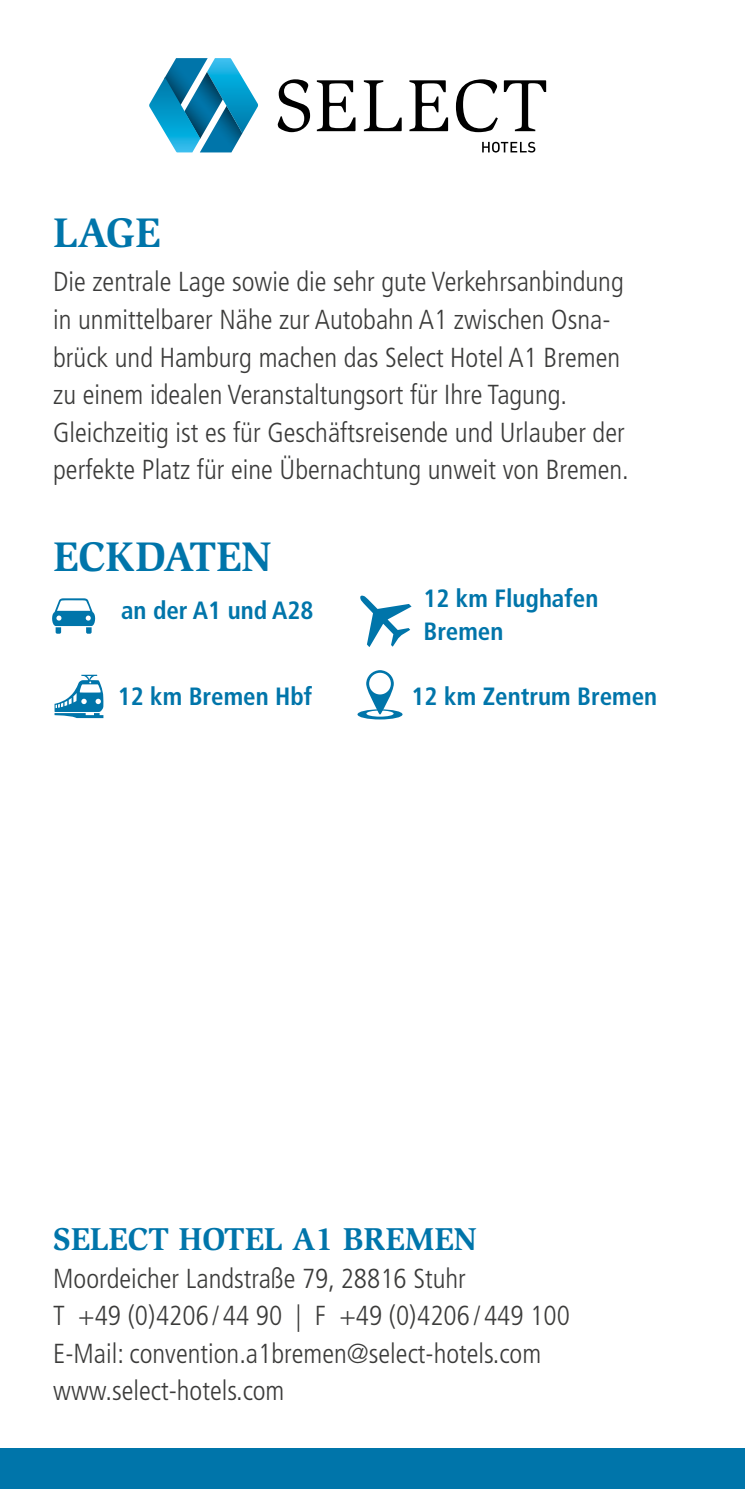
<style>
.page{position:relative;width:745px;height:1489px;background:#fff}
.page>*{position:absolute;margin:0;border:0;box-sizing:border-box;transform-origin:0 0}
.t1{font:700 42.5px "Slimbach Std";color:#0075aa}
.t2{font:700 32.5px "Slimbach Std";color:#0075aa}
.t3{font:300 condensed 27.5px/37.5px "Frutiger LT Std";color:#3b3b3a}
.t4{font:700 condensed 25px/32.5px "Frutiger LT Std";color:#0075aa}
</style>
<div class="page">
<svg style="left:149px;top:58px;width:109px;height:94px"></svg>
<svg style="left:277px;top:79px;width:33px;height:53px"></svg>
<svg style="left:316px;top:80px;width:39px;height:51px"></svg>
<svg style="left:363px;top:80px;width:38px;height:51px"></svg>
<svg style="left:409px;top:80px;width:39px;height:51px"></svg>
<svg style="left:455px;top:79px;width:42px;height:53px"></svg>
<svg style="left:503px;top:80px;width:43px;height:51px"></svg>
<svg style="left:482px;top:142px;width:53px;height:10px"></svg>
<div style="left:0;top:1447px;width:744px;height:41px;background:#0075aa"></div>
<svg style="left:357px;top:670px;width:45px;height:49px"></svg>
<svg style="left:360px;top:595px;width:51px;height:52px"></svg>
<svg style="left:54px;top:674px;width:49px;height:44px"></svg>
<svg style="left:52px;top:598px;width:44px;height:35px"></svg>
<h1 class="t1" style="left:53px;top:207px;width:109px">LAGE</h1>
<p class="t3" style="left:53px;top:263px;width:576px">Die zentrale Lage sowie die sehr gute Verkehrsanbindung in unmittelbarer Nähe zur Autobahn A1 zwischen Osna&shy;brück und Hamburg machen das Select Hotel A1 Bremen zu einem idealen Veranstaltungsort für Ihre Tagung.<br>Gleichzeitig ist es für Geschäftsreisende und Urlauber der perfekte Platz für eine Übernachtung unweit von Bremen.</p>
<h1 class="t1" style="left:53px;top:531px;width:219px">ECKDATEN</h1>
<p class="t4" style="left:121px;top:594px;width:194px">an der A1 und A28</p>
<p class="t4" style="left:118px;top:679px;width:196px">12 km Bremen Hbf</p>
<p class="t4" style="left:423px;top:582px;width:176px">12 km Flughafen<br>Bremen</p>
<p class="t4" style="left:411px;top:679px;width:247px">12 km Zentrum Bremen</p>
<p class="t2" style="left:53px;top:1219px;width:424px">SELECT HOTEL A1 BREMEN</p>
<p class="t3" style="left:53px;top:1259px;width:518px">Moordeicher Landstraße 79, 28816 Stuhr<br>T +49 (0)4206 / 44 90 | F +49 (0)4206 / 449 100<br>E-Mail: convention.a1bremen@select-hotels.com www.select-hotels.com</p>
</div>
